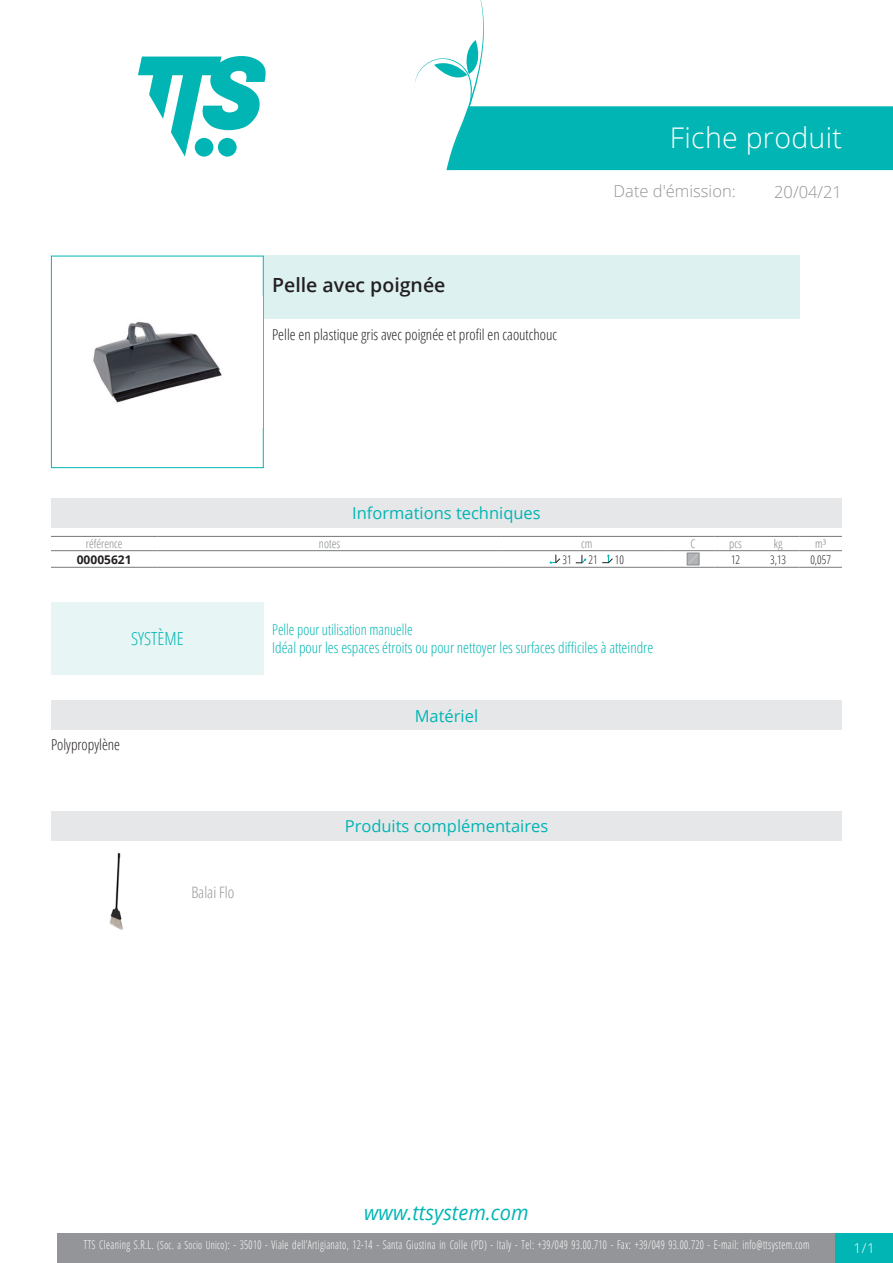
<style>
.page{position:relative;width:893px;height:1263px;background:#fff}
.page>*{position:absolute;margin:0;border:0;box-sizing:border-box;transform-origin:0 0}
.Titolo1{font:300 28.5px "Open Sans";letter-spacing:.01em;color:#fff}
.t1{font:italic 20.85px "Open Sans";color:#00b5b3;scale:.96 1}
.Nome{font:600 19.5px "Open Sans";color:#231f20}
.Titolo15{font:300 18px "Open Sans Condensed";color:#00b5b3}
.Titolo2{font:300 16.5px "Open Sans";color:#939598}
.Titolo4{font:16.5px "Open Sans";color:#00b5b3}
.Titolo3{font:16.5px "Open Sans";color:#00b5b3}
.Titolo16{font:16.5px "Open Sans";color:#00b5b3}
.Nome-2{font:300 condensed 15.75px "Open Sans";color:#939598}
.IdealePer{font:300 15px "Open Sans Condensed";color:#00b5b3}
.Descrizione{font:300 condensed 15px "Open Sans";color:#231f20}
.DefinizioneSistema{font:300 15px "Open Sans Condensed";color:#00b5b3;scale:.95 1}
.Materiale{font:300 condensed 15px "Open Sans";color:#231f20}
.t2{font:300 13.5px "Open Sans";color:#fff}
.t3{font:300 12px "Open Sans Condensed";letter-spacing:.035em;color:#fff;scale:.85 1}
.TabTecnica_Intestazi{font:300 condensed 12px "Open Sans";color:#808285}
.TabTecnica_Corpo{font:300 condensed 12px "Open Sans";color:#231f20;scale:.95 1}
.TabTecnica_Codice{font:700 12px "Open Sans";color:#231f20}
.s1{font-size:11.25px}
</style>
<div class="page">
<svg style="left:138px;top:56px;width:128px;height:101px"></svg>
<div style="left:57px;top:1233px;width:779px;height:30px;background:#939598"></div>
<div style="left:836px;top:1233px;width:57px;height:30px;background:#00b5b3"></div>
<svg style="left:415px;top:0;width:478px;height:170px"></svg>
<div style="left:51px;top:256px;width:213px;height:212px;border:1px solid #00b5b3"></div>
<img style="left:52px;top:297px;width:211px;height:130px">
<div style="left:264px;top:256px;width:535px;height:63px;background:#ddf1f0"></div>
<div style="left:51px;top:498px;width:791px;height:30px;background:#e6e7e9"></div>
<hr style="left:51px;top:536px;width:106px;height:1px;background:#76787b">
<hr style="left:51px;top:550px;width:106px;height:1px;background:#76787b">
<hr style="left:157px;top:536px;width:345px;height:1px;background:#76787b">
<hr style="left:157px;top:550px;width:345px;height:1px;background:#76787b">
<hr style="left:502px;top:536px;width:170px;height:1px;background:#76787b">
<hr style="left:502px;top:550px;width:170px;height:1px;background:#76787b">
<hr style="left:672px;top:536px;width:42px;height:1px;background:#76787b">
<hr style="left:672px;top:550px;width:42px;height:1px;background:#76787b">
<hr style="left:714px;top:536px;width:43px;height:1px;background:#76787b">
<hr style="left:714px;top:550px;width:43px;height:1px;background:#76787b">
<hr style="left:757px;top:536px;width:42px;height:1px;background:#76787b">
<hr style="left:757px;top:550px;width:42px;height:1px;background:#76787b">
<hr style="left:799px;top:536px;width:43px;height:1px;background:#76787b">
<hr style="left:799px;top:550px;width:43px;height:1px;background:#76787b">
<hr style="left:51px;top:567px;width:106px;height:1px;background:#76787b">
<hr style="left:157px;top:567px;width:345px;height:1px;background:#76787b">
<hr style="left:502px;top:567px;width:170px;height:1px;background:#76787b">
<hr style="left:672px;top:567px;width:42px;height:1px;background:#76787b">
<hr style="left:714px;top:567px;width:43px;height:1px;background:#76787b">
<hr style="left:757px;top:567px;width:42px;height:1px;background:#76787b">
<hr style="left:799px;top:567px;width:43px;height:1px;background:#76787b">
<svg style="left:550px;top:555px;width:10px;height:9px"></svg>
<svg style="left:576px;top:555px;width:10px;height:8px"></svg>
<svg style="left:602px;top:555px;width:11px;height:8px"></svg>
<svg style="left:689px;top:555px;width:8px;height:8px"></svg>
<div style="left:687px;top:553px;width:12px;height:12px;border:1px solid #87898c"></div>
<div style="left:51px;top:602px;width:213px;height:72px;background:#e8f5f5"></div>
<div style="left:51px;top:700px;width:791px;height:30px;background:#e6e7e9"></div>
<div style="left:51px;top:811px;width:791px;height:30px;background:#e6e7e9"></div>
<img style="left:109px;top:852px;width:15px;height:78px">
<p class="Nome" style="left:272px;top:271px;width:175px">Pelle avec poignée</p>
<p class="Descrizione" style="left:272px;top:324px;width:286px">Pelle en plastique gris avec poignée et profil en caoutchouc</p>
<p class="Titolo1" style="left:670px;top:118px;width:174px">Fiche produit</p>
<p class="Titolo2" style="left:614px;top:180px;width:124px">Date d'émission:</p>
<h3 class="Titolo2" style="left:774px;top:180px;width:69px">20/04/21</h3>
<p class="Titolo3" style="left:352px;top:502px;width:190px">Informations techniques</p>
<p class="TabTecnica_Intestazi" style="left:86px;top:535px;width:38px">référence</p>
<p class="TabTecnica_Intestazi" style="left:319px;top:535px;width:23px">notes</p>
<p class="TabTecnica_Intestazi" style="left:581px;top:535px;width:13px">cm</p>
<p class="TabTecnica_Intestazi" style="left:691px;top:535px;width:7px">C</p>
<p class="TabTecnica_Intestazi" style="left:729px;top:535px;width:14px">pcs</p>
<p class="TabTecnica_Intestazi" style="left:774px;top:535px;width:10px">kg</p>
<p class="TabTecnica_Intestazi" style="left:815px;top:535px;width:13px">m³</p>
<p class="TabTecnica_Codice" style="left:77px;top:551px;width:56px">00005621</p>
<p class="TabTecnica_Corpo" style="left:562px;top:551px;width:11px">31</p>
<p class="TabTecnica_Corpo" style="left:589px;top:551px;width:11px">21</p>
<p class="TabTecnica_Corpo" style="left:615px;top:551px;width:11px">10</p>
<p class="TabTecnica_Corpo" style="left:731px;top:551px;width:11px">12</p>
<p class="TabTecnica_Corpo" style="left:770px;top:551px;width:18px">3,13</p>
<p class="TabTecnica_Corpo" style="left:810px;top:551px;width:23px">0,057</p>
<p class="Titolo15" style="left:131px;top:627px;width:54px">SYSTÈME</p>
<p class="DefinizioneSistema" style="left:272px;top:620px;width:149px">Pelle pour utilisation manuelle</p>
<p class="IdealePer" style="left:272px;top:638px;width:383px">Idéal pour les espaces étroits ou pour nettoyer les surfaces difficiles à atteindre</p>
<p class="Materiale" style="left:51px;top:734px;width:71px">Polypropylène</p>
<p class="Nome-2" style="left:191px;top:881px;width:45px">Balai Flo</p>
<p class="Titolo16" style="left:415px;top:704px;width:65px">Matériel</p>
<p class="Titolo4" style="left:345px;top:815px;width:205px">Produits complémentaires</p>
<h2 class="t1" style="left:364px;top:1198px;width:173px">www.ttsystem.com</h2>
<p class="t3" style="left:84px;top:1236px;width:855px">TTS Cleaning S.R.L. <span class="s1">(Soc. a Socio Unico)</span>: - 35010 - Viale dell’Artigianato, 12-14 - Santa Giustina in Colle (PD) - Italy - Tel: +39/049 93.00.710 - Fax: +39/049 93.00.720 - E-mail: info@ttsystem.com</p>
<p class="t2" style="left:854px;top:1239px;width:23px">1/1</p>
</div>
